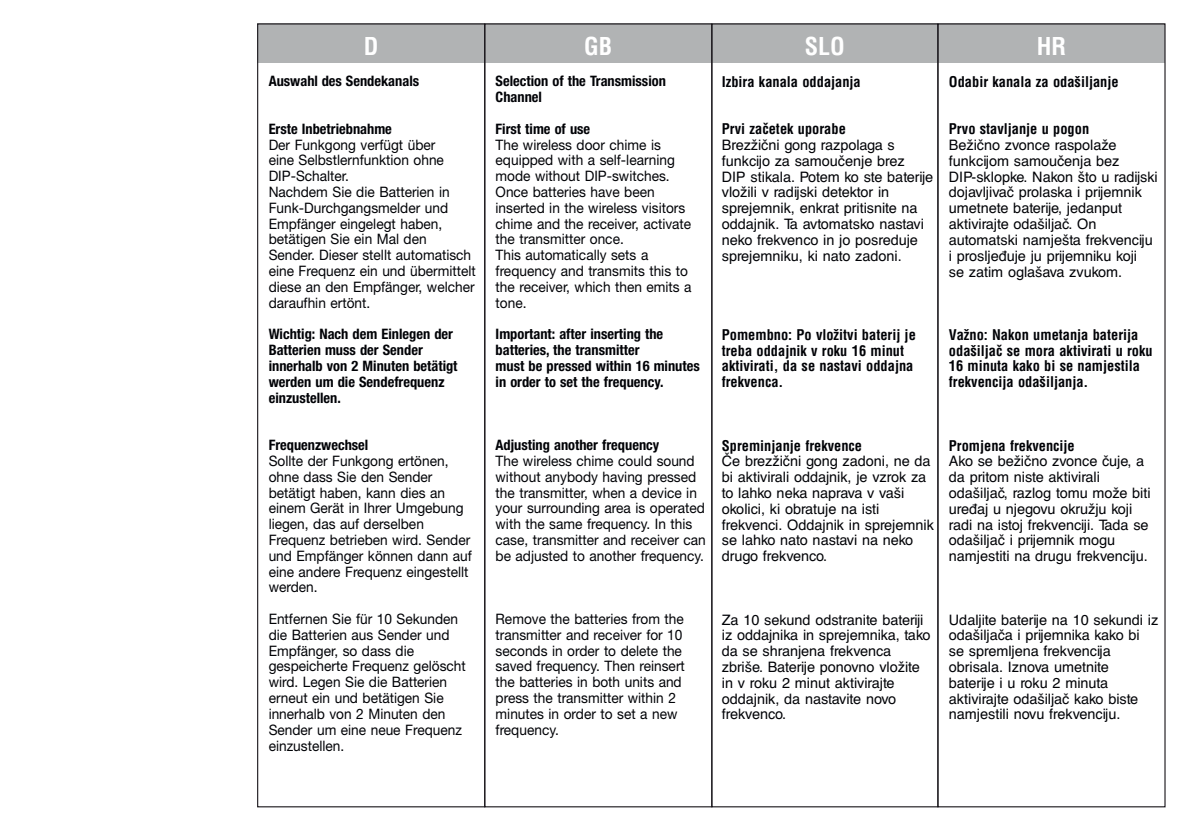
<style>
.page{position:relative;width:1191px;height:840px;background:#fff}
.page>*{position:absolute;margin:0;border:0;box-sizing:border-box;transform-origin:0 0}
.t1{font:700 condensed 24px "Helvetica";color:#fff}
.t2{font:14.4px/15.8px "Helvetica Neue";color:#000206;scale:.95 1}
.t3{font:14.4px/15.8px "Helvetica LTCE";color:#000206}
.t4{font:700 condensed 14.4px/15.8px "Helvetica Neue";color:#000206}
.t5{font:700 condensed 14.4px/15.8px "Helvetica LTCE";color:#000206}
</style>
<div class="page">
<div style="left:258px;top:24px;width:907px;height:39px;background:#b1b3b4"></div>
<div style="left:937px;top:23px;width:228px;height:783px;border:1px solid #1a171c"></div>
<h1 class="t1" style="left:364px;top:31px;width:16px">D</h1>
<h1 class="t1" style="left:584px;top:31px;width:30px">GB</h1>
<h1 class="t1" style="left:805px;top:31px;width:42px">SLO</h1>
<h1 class="t1" style="left:1036px;top:31px;width:31px">HR</h1>
<p class="t4" style="left:269px;top:73px;width:152px">Auswahl des Sendekanals</p>
<p class="t4" style="left:269px;top:120px;width:125px">Erste Inbetriebnahme</p>
<p class="t2" style="left:269px;top:136px;width:220px">Der Funkgong verfügt über<br>eine Selbstlernfunktion ohne<br>DIP-Schalter.<br>Nachdem Sie die Batterien in<br>Funk-Durchgangsmelder und<br>Empfänger eingelegt haben, betätigen Sie ein Mal den<br>Sender. Dieser stellt automatisch eine Frequenz ein und übermittelt diese an den Empfänger, welcher daraufhin ertönt.</p>
<p class="t4" style="left:269px;top:326px;width:190px">Wichtig: Nach dem Einlegen der<br>Batterien muss der Sender innerhalb von 2 Minuten betätigt werden um die Sendefrequenz einzustellen.</p>
<p class="t4" style="left:269px;top:436px;width:101px">Frequenzwechsel</p>
<p class="t2" style="left:269px;top:452px;width:215px">Sollte der Funkgong ertönen, ohne dass Sie den Sender betätigt haben, kann dies an einem Gerät in Ihrer Umgebung liegen, das auf derselben<br>Frequenz betrieben wird. Sender und Empfänger können dann auf eine andere Frequenz eingestellt werden.</p>
<p class="t2" style="left:269px;top:610px;width:209px">Entfernen Sie für 10 Sekunden die Batterien aus Sender und<br>Empfänger, so dass die gespeicherte Frequenz gelöscht wird. Legen Sie die Batterien erneut ein und betätigen Sie innerhalb von 2 Minuten den<br>Sender um eine neue Frequenz einzustellen.</p>
<p class="t4" style="left:495px;top:73px;width:172px">Selection of the Transmission<br>Channel</p>
<p class="t4" style="left:495px;top:120px;width:96px">First time of use</p>
<p class="t2" style="left:495px;top:136px;width:208px">The wireless door chime is equipped with a self-learning mode without DIP-switches.<br>Once batteries have been inserted in the wireless visitors chime and the receiver, activate the transmitter once.<br>This automatically sets a frequency and transmits this to the receiver, which then emits a tone.</p>
<p class="t4" style="left:495px;top:326px;width:206px">Important: after inserting the batteries, the transmitter<br>must be pressed within 16 minutes in order to set the frequency.</p>
<p class="t5" style="left:949px;top:73px;width:171px">Odabir kanala za odašiljanje</p>
<p class="t5" style="left:949px;top:121px;width:142px">Prvo stavljanje u pogon</p>
<p class="t3" style="left:949px;top:137px;width:210px">Bežično zvonce raspolaže funkcijom samoučenja bez<br>DIP-sklopke. Nakon što u radijski dojavljivač prolaska i prijemnik umetnete baterije, jedanput aktivirajte odašiljač. On automatski namješta frekvenciju i prosljeđuje ju prijemniku koji<br>se zatim oglašava zvukom.</p>
<p class="t5" style="left:722px;top:73px;width:140px">Izbira kanala oddajanja</p>
<p class="t5" style="left:722px;top:121px;width:125px">Prvi začetek uporabe</p>
<p class="t3" style="left:722px;top:137px;width:213px">Brezžični gong razpolaga s funkcijo za samoučenje brez<br>DIP stikala. Potem ko ste baterije vložili v radijski detektor in sprejemnik, enkrat pritisnite na oddajnik. Ta avtomatsko nastavi neko frekvenco in jo posreduje sprejemniku, ki nato zadoni.</p>
<p class="t5" style="left:722px;top:326px;width:195px">Pomembno: Po vložitvi baterij je treba oddajnik v roku 16 minut aktivirati, da se nastavi oddajna frekvenca.</p>
<p class="t5" style="left:949px;top:326px;width:205px">Važno: Nakon umetanja baterija odašiljač se mora aktivirati u roku<br>16 minuta kako bi se namjestila frekvencija odašiljanja.</p>
<p class="t5" style="left:722px;top:437px;width:142px">Spreminjanje frekvence</p>
<p class="t3" style="left:722px;top:453px;width:213px">Če brezžični gong zadoni, ne da bi aktivirali oddajnik, je vzrok za to lahko neka naprava v vaši okolici, ki obratuje na isti frekvenci. Oddajnik in sprejemnik se lahko nato nastavi na neko drugo frekvenco.</p>
<p class="t4" style="left:495px;top:436px;width:165px">Adjusting another frequency</p>
<p class="t2" style="left:495px;top:452px;width:223px">The wireless chime could sound without anybody having pressed the transmitter, when a device in your surrounding area is operated with the same frequency. In this case, transmitter and receiver can be adjusted to another frequency.</p>
<p class="t5" style="left:949px;top:437px;width:127px">Promjena frekvencije</p>
<p class="t3" style="left:949px;top:453px;width:203px">Ako se bežično zvonce čuje, a da pritom niste aktivirali odašiljač, razlog tomu može biti uređaj u njegovu okružju koji radi na istoj frekvenciji. Tada se odašiljač i prijemnik mogu namjestiti na drugu frekvenciju.</p>
<p class="t2" style="left:495px;top:610px;width:201px">Remove the batteries from the transmitter and receiver for 10 seconds in order to delete the saved frequency. Then reinsert the batteries in both units and press the transmitter within 2 minutes in order to set a new frequency.</p>
<p class="t3" style="left:722px;top:611px;width:210px">Za 10 sekund odstranite bateriji iz oddajnika in sprejemnika, tako da se shranjena frekvenca zbriše. Baterije ponovno vložite in v roku 2 minut aktivirajte oddajnik, da nastavite novo frekvenco.</p>
<p class="t3" style="left:949px;top:611px;width:211px">Udaljite baterije na 10 sekundi iz odašiljača i prijemnika kako bi se spremljena frekvencija obrisala. Iznova umetnite baterije i u roku 2 minuta aktivirajte odašiljač kako biste namjestili novu frekvenciju.</p>
</div>
